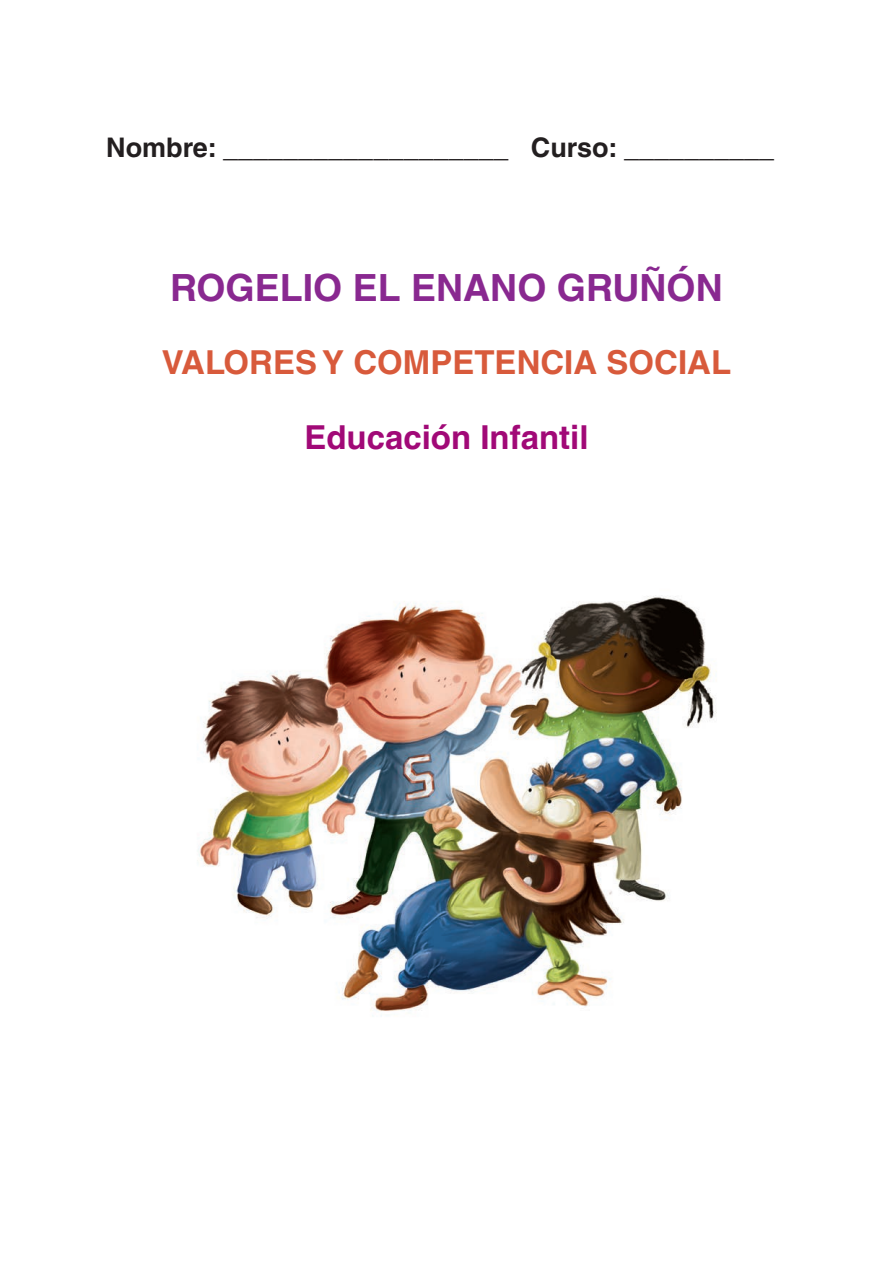
<style>
.page{position:relative;width:893px;height:1263px;background:#fff}
.page>*{position:absolute;margin:0;border:0;box-sizing:border-box;transform-origin:0 0}
.t1{font:700 37.5px "Helvetica LT Std";color:#892890}
.t2{font:700 33px "Helvetica LT Std";color:#d85a3b}
.t3{font:700 33px "Helvetica LT Std";color:#a10977}
.t4{font:700 27px "Helvetica LT Std";color:#231f20}
</style>
<div class="page">
<img style="left:197px;top:595px;width:520px;height:421px">
<p class="t4" style="left:106px;top:131px;width:669px">Nombre: ___________________ Curso: __________</p>
<h1 class="t1" style="left:170px;top:265px;width:554px">ROGELIO EL ENANO GRUÑÓN</h1>
<p class="t2" style="left:162px;top:343px;width:571px">VALORES Y COMPETENCIA SOCIAL</p>
<p class="t3" style="left:304px;top:417px;width:286px">Educación Infantil</p>
</div>
